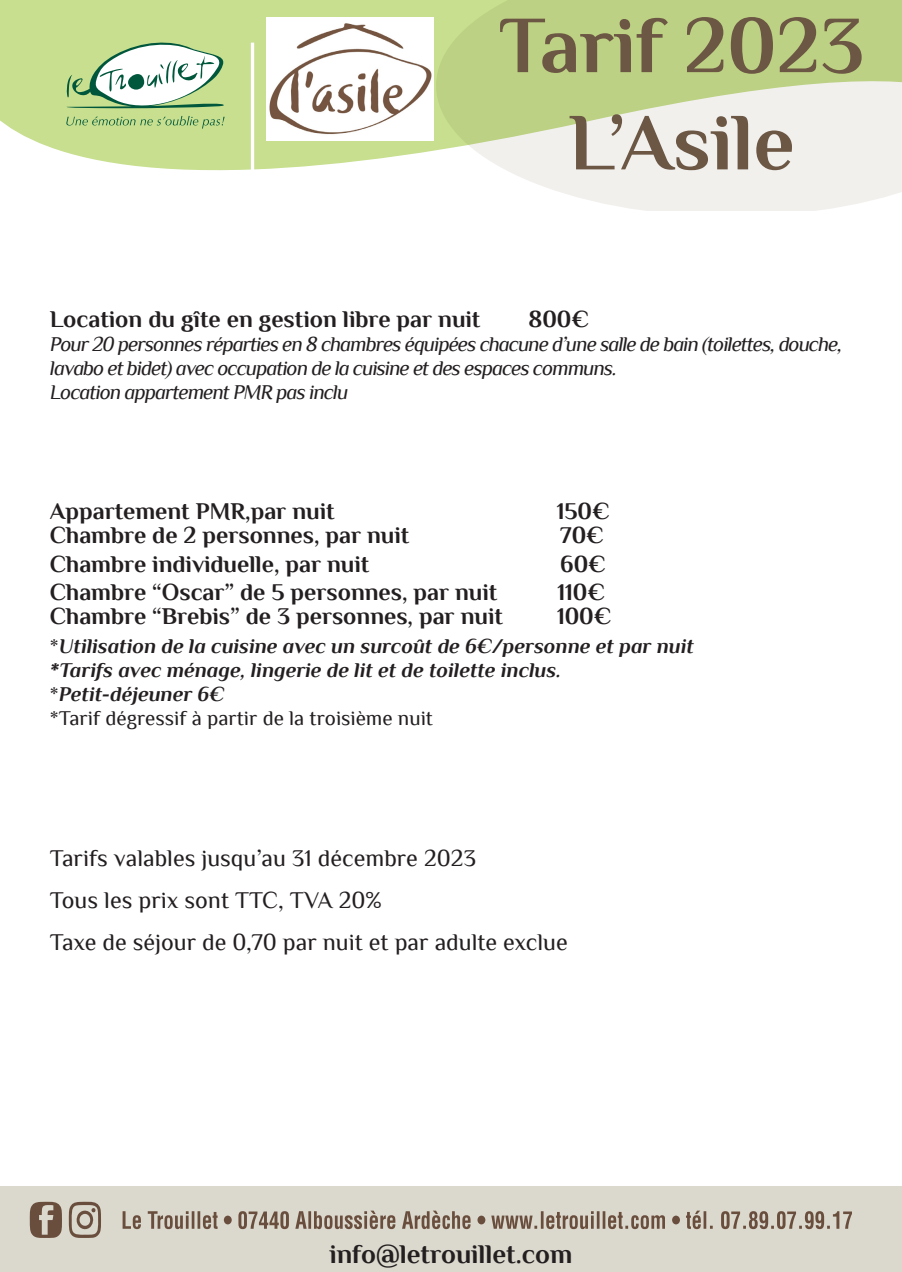
<style>
.page{position:relative;width:902px;height:1272px;background:#fff}
.page>*{position:absolute;margin:0;border:0;box-sizing:border-box;transform-origin:0 0}
.t1{font:700 81px "Philosopher";color:#6c5644}
.t2{font:700 27px "Philosopher";color:#231f20}
.t3{font:700 24px "Philosopher";color:#231f20}
.t4{font:24px "Philosopher";color:#231f20}
.t5{font:italic 21px/24px "Philosopher";letter-spacing:-.05em;color:#231f20}
.t6{font:italic 700 21px "Philosopher";color:#231f20}
.t7{font:21px "Philosopher";color:#231f20}
.s1{font-weight:400;font-style:normal}
</style>
<div class="page">
<svg style="left:0;top:0;width:436px;height:171px;fill:#c7df8e"></svg>
<svg style="left:436px;top:0;width:465px;height:210px"></svg>
<svg style="left:66px;top:40px;width:160px;height:89px"></svg>
<div style="left:0;top:1186px;width:901px;height:85px;background:#dbd8cd"></div>
<svg style="left:68px;top:1201px;width:33px;height:36px"></svg>
<svg style="left:29px;top:1201px;width:33px;height:36px"></svg>
<svg style="left:123px;top:1210px;width:728px;height:19px"></svg>
<img style="left:267px;top:17px;width:167px;height:123px">
<p class="t1" style="left:498px;top:2px;width:367px">Tarif 2023</p>
<p class="t1" style="left:568px;top:99px;width:228px">L’Asile</p>
<p class="t3" style="left:50px;top:306px;width:432px">Location du gîte en gestion libre par nuit</p>
<p class="t3" style="left:528px;top:306px;width:62px">800€</p>
<p class="t5" style="left:50px;top:332px;width:793px">Pour 20 personnes réparties en 8 chambres équipées chacune d’une salle de bain (toilettes, douche, lavabo et bidet) avec occupation de la cuisine et des espaces communs.</p>
<p class="t5" style="left:50px;top:380px;width:300px">Location appartement PMR pas inclu</p>
<p class="t3" style="left:50px;top:498px;width:286px">Appartement PMR,par nuit</p>
<p class="t3" style="left:556px;top:498px;width:55px">150€</p>
<p class="t3" style="left:50px;top:522px;width:361px">Chambre de 2 personnes, par nuit</p>
<p class="t3" style="left:560px;top:522px;width:45px">70€</p>
<p class="t3" style="left:50px;top:551px;width:321px">Chambre individuelle, par nuit</p>
<p class="t3" style="left:560px;top:551px;width:47px">60€</p>
<p class="t3" style="left:50px;top:579px;width:449px">Chambre “Oscar” de 5 personnes, par nuit</p>
<p class="t3" style="left:557px;top:579px;width:49px">110€</p>
<p class="t3" style="left:50px;top:603px;width:454px">Chambre “Brebis” de 3 personnes, par nuit</p>
<p class="t3" style="left:557px;top:603px;width:56px">100€</p>
<p class="t6" style="left:50px;top:634px;width:645px"><span class="s1">*</span>Utilisation de la cuisine avec un surcoût de 6€/personne et par nuit</p>
<p class="t6" style="left:50px;top:658px;width:512px">*Tarifs avec ménage, lingerie de lit et de toilette inclus.</p>
<p class="t6" style="left:50px;top:682px;width:176px"><span class="s1">*</span>Petit-déjeuner 6€</p>
<p class="t7" style="left:50px;top:707px;width:384px">*Tarif dégressif à partir de la troisième nuit</p>
<p class="t4" style="left:50px;top:845px;width:427px">Tarifs valables jusqu’au 31 décembre 2023</p>
<p class="t4" style="left:50px;top:887px;width:333px">Tous les prix sont TTC, TVA 20%</p>
<p class="t4" style="left:50px;top:929px;width:519px">Taxe de séjour de 0,70 par nuit et par adulte exclue</p>
<p class="t2" style="left:329px;top:1239px;width:244px">info@letrouillet.com</p>
</div>
